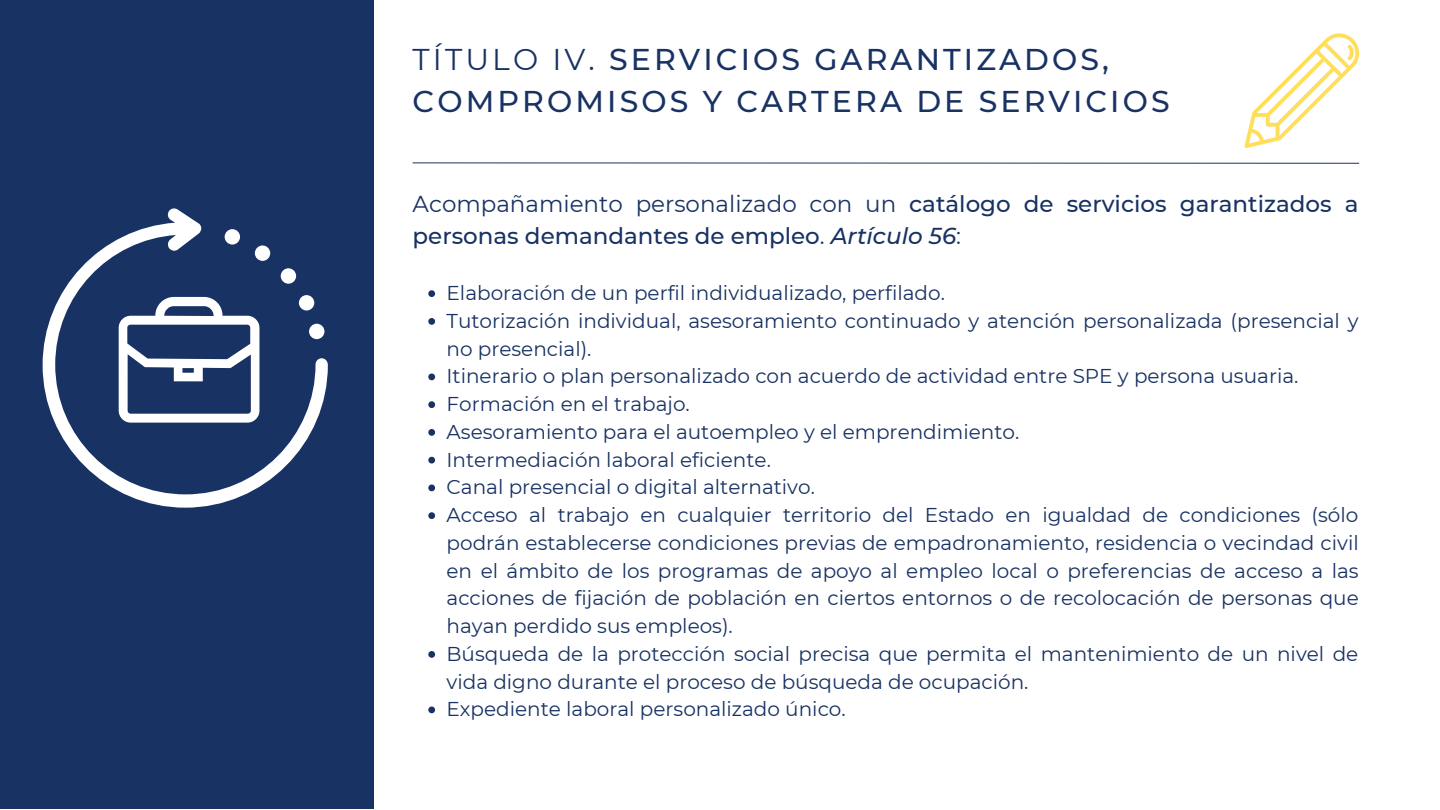
<style>
.page{position:relative;width:1440px;height:810px;background:#fff}
.page>*{position:absolute;margin:0;border:0;box-sizing:border-box;transform-origin:0 0}
.t1{font:500 30px/42px "Montserrat";letter-spacing:.105em;color:#183263}
.t2{font:500 23px/31.5px "Montserrat";color:#183263}
.t3{font:20px/27.8px "Montserrat";color:#183263}
.s1{font-weight:400}
.s2{font-style:italic}
</style>
<div class="page">
<div style="left:0;top:0;width:373px;height:809px;background:#183263"></div>
<svg style="left:43px;top:208px;width:285px;height:300px"></svg>
<div style="left:309px;top:324px;width:15px;height:15px;background:#fff;border-radius:50%"></div>
<div style="left:299px;top:295px;width:15px;height:16px;background:#fff;border-radius:50%"></div>
<div style="left:281px;top:268px;width:15px;height:16px;background:#fff;border-radius:50%"></div>
<div style="left:255px;top:245px;width:15px;height:16px;background:#fff;border-radius:50%"></div>
<div style="left:225px;top:229px;width:15px;height:16px;background:#fff;border-radius:50%"></div>
<svg style="left:412px;top:162px;width:948px;height:2px;background:#8a97b0"></svg>
<svg style="left:1244px;top:33px;width:115px;height:115px"></svg>
<svg style="left:428px;top:290px;width:7px;height:7px"></svg>
<svg style="left:428px;top:318px;width:7px;height:7px"></svg>
<svg style="left:428px;top:374px;width:7px;height:6px"></svg>
<svg style="left:428px;top:401px;width:7px;height:7px"></svg>
<svg style="left:428px;top:429px;width:7px;height:7px"></svg>
<svg style="left:428px;top:457px;width:7px;height:7px"></svg>
<svg style="left:428px;top:485px;width:7px;height:6px"></svg>
<svg style="left:428px;top:512px;width:7px;height:7px"></svg>
<svg style="left:428px;top:651px;width:7px;height:7px"></svg>
<svg style="left:428px;top:707px;width:7px;height:6px"></svg>
<h1 class="t1" style="left:413px;top:38px;width:759px"><span class="s1">TÍTULO IV.</span> SERVICIOS GARANTIZADOS,<br>COMPROMISOS Y CARTERA DE SERVICIOS</h1>
<p class="t2" style="left:413px;top:188px;width:948px"><span class="s1">Acompañamiento personalizado con un</span> catálogo de servicios garantizados a personas demandantes de empleo<span class="s1">.</span> <span class="s2">Artículo 56</span><span class="s1">:</span></p>
<p class="t3" style="left:447px;top:279px;width:914px">Elaboración de un perfil individualizado, perfilado.<br>Tutorización individual, asesoramiento continuado y atención personalizada (presencial y no presencial).<br>Itinerario o plan personalizado con acuerdo de actividad entre SPE y persona usuaria.<br>Formación en el trabajo.<br>Asesoramiento para el autoempleo y el emprendimiento.<br>Intermediación laboral eficiente.<br>Canal presencial o digital alternativo.<br>Acceso al trabajo en cualquier territorio del Estado en igualdad de condiciones (sólo podrán establecerse condiciones previas de empadronamiento, residencia o vecindad civil en el ámbito de los programas de apoyo al empleo local o preferencias de acceso a las acciones de fijación de población en ciertos entornos o de recolocación de personas que hayan perdido sus empleos).<br>Búsqueda de la protección social precisa que permita el mantenimiento de un nivel de vida digno durante el proceso de búsqueda de ocupación.<br>Expediente laboral personalizado único.</p>
</div>
